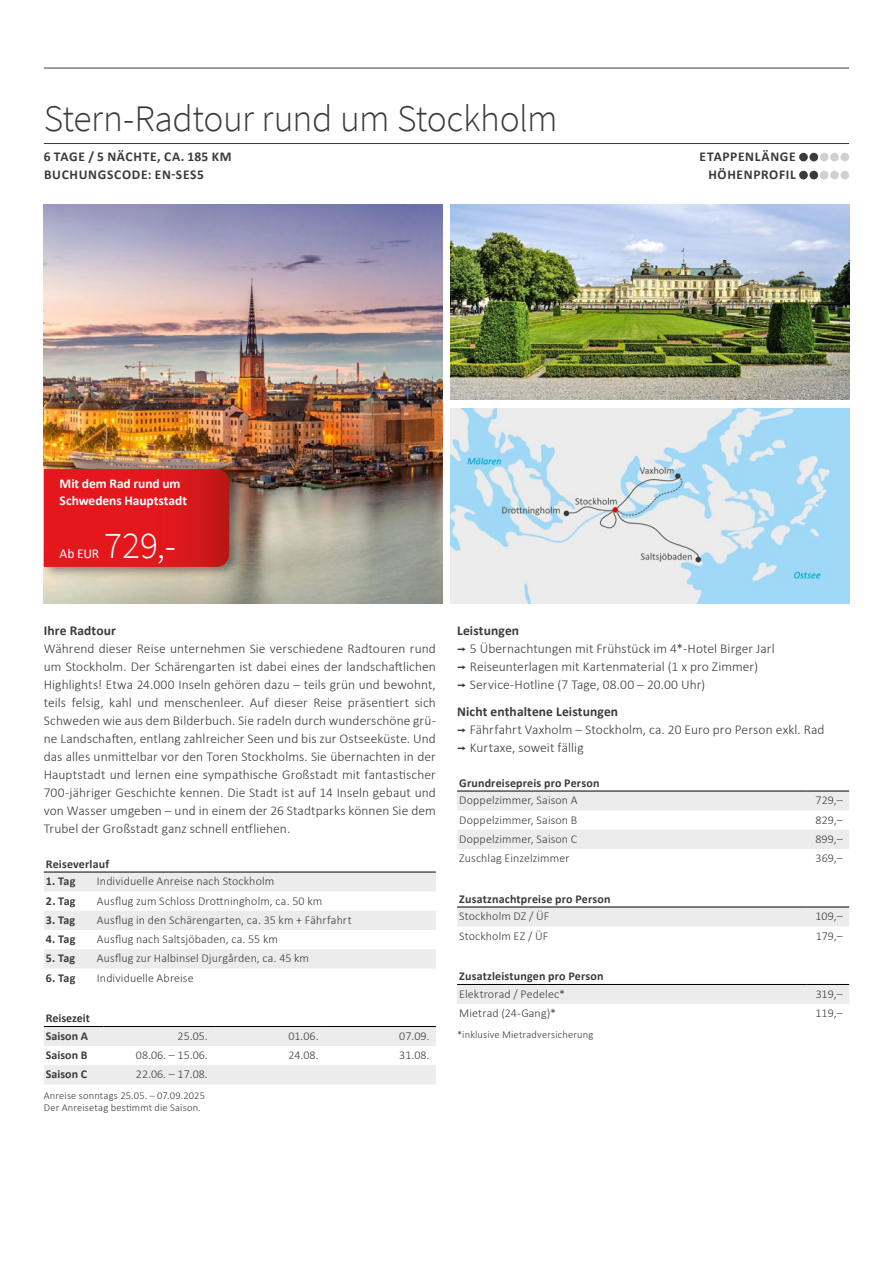
<style>
.page{position:relative;width:893px;height:1263px;background:#fff}
.page>*{position:absolute;margin:0;border:0;box-sizing:border-box;transform-origin:0 0}
.t1{font:300 37.5px "Source Sans Pro";letter-spacing:-.01em;color:#3b3b3a}
.t2{font:300 37.5px "Source Sans Pro";color:#fff}
.t3{font:300 13.5px/18px "Calibri";letter-spacing:.005em;color:#3b3b3a}
.t4{font:700 13.5px/18px "Calibri";letter-spacing:.05em;color:#3b3b3a}
.t5{font:700 13.5px/17.2px "Calibri";letter-spacing:-.005em;color:#fff}
.t6{font:700 13.5px "Calibri";letter-spacing:.01em;color:#3b3b3a}
.t7{font:13.5px "Calibri";color:#fff}
.t8{font:300 12px "Calibri";letter-spacing:.01em;color:#3b3b3a}
.t9{font:700 12px/17.7px "Calibri";letter-spacing:.015em;color:#3b3b3a}
.t10{font:300 10.5px/12px "Calibri";letter-spacing:.015em;color:#3b3b3a}
.s1{font-weight:700}
.s2{font-family:"Interstate";font-weight:400}
</style>
<div class="page">
<img style="left:44px;top:204px;width:398px;height:400px">
<img style="left:451px;top:204px;width:398px;height:196px">
<img style="left:451px;top:408px;width:398px;height:196px">
<div style="left:40px;top:463px;width:204px;height:116px;background:#000;opacity:.45"></div>
<svg style="left:44px;top:469px;width:185px;height:98px"></svg>
<hr style="left:44px;top:143px;width:805px;height:1px;background:#3b3b3a">
<hr style="left:44px;top:68px;width:805px;height:1px;background:#3b3b3a">
<div style="left:799px;top:153px;width:9px;height:8px;background:#3b3b3a;border-radius:50%"></div>
<div style="left:809px;top:153px;width:9px;height:8px;background:#3b3b3a;border-radius:50%"></div>
<div style="left:820px;top:153px;width:8px;height:8px;background:#cfd0d0;border-radius:50%"></div>
<div style="left:830px;top:153px;width:9px;height:8px;background:#cfd0d0;border-radius:50%"></div>
<div style="left:840px;top:153px;width:9px;height:8px;background:#cfd0d0;border-radius:50%"></div>
<div style="left:799px;top:171px;width:9px;height:8px;background:#3b3b3a;border-radius:50%"></div>
<div style="left:809px;top:171px;width:9px;height:8px;background:#3b3b3a;border-radius:50%"></div>
<div style="left:820px;top:171px;width:8px;height:8px;background:#cfd0d0;border-radius:50%"></div>
<div style="left:830px;top:171px;width:9px;height:8px;background:#cfd0d0;border-radius:50%"></div>
<div style="left:840px;top:171px;width:9px;height:8px;background:#cfd0d0;border-radius:50%"></div>
<svg style="left:44px;top:873px;width:392px;height:95px"></svg>
<hr style="left:44px;top:872px;width:51px;height:1px;background:#000">
<hr style="left:95px;top:872px;width:341px;height:1px;background:#000">
<svg style="left:44px;top:1027px;width:392px;height:57px"></svg>
<hr style="left:44px;top:1026px;width:59px;height:1px;background:#000">
<hr style="left:103px;top:1026px;width:111px;height:1px;background:#000">
<hr style="left:214px;top:1026px;width:111px;height:1px;background:#000">
<hr style="left:325px;top:1026px;width:111px;height:1px;background:#000">
<svg style="left:457px;top:792px;width:392px;height:57px"></svg>
<hr style="left:457px;top:791px;width:349px;height:1px;background:#000">
<hr style="left:806px;top:791px;width:43px;height:1px;background:#000">
<div style="left:457px;top:908px;width:392px;height:18px;background:#ececed"></div>
<hr style="left:457px;top:907px;width:349px;height:1px;background:#000">
<hr style="left:806px;top:907px;width:43px;height:1px;background:#000">
<div style="left:457px;top:985px;width:392px;height:19px;background:#ececed"></div>
<hr style="left:457px;top:984px;width:349px;height:1px;background:#000">
<hr style="left:806px;top:984px;width:43px;height:1px;background:#000">
<h1 class="t1" style="left:44px;top:96px;width:515px">Stern-Radtour rund um Stockholm</h1>
<p class="t4" style="left:44px;top:147px;width:189px">6 TAGE / 5 NÄCHTE, CA. 185 KM<br>BUCHUNGSCODE: EN-SES5</p>
<p class="t4" style="left:700px;top:147px;width:98px;text-align:right">ETAPPENLÄNGE<br>HÖHENPROFIL</p>
<p class="t5" style="left:60px;top:474px;width:129px">Mit dem Rad rund um<br>Schwedens Hauptstadt</p>
<h1 class="t2" style="left:104px;top:522px;width:73px">729,-</h1>
<p class="t7" style="left:60px;top:544px;width:41px">Ab EUR</p>
<p class="t6" style="left:44px;top:621px;width:74px">Ihre Radtour</p>
<p class="t3" style="left:44px;top:640px;width:394px;text-align:justify">Während dieser Reise unternehmen Sie verschiedene Radtouren rund um Stockholm. Der Schärengarten ist dabei eines der landschaftlichen Highlights! Etwa 24.000 Inseln gehören dazu – teils grün und bewohnt, teils felsig, kahl und menschenleer. Auf dieser Reise präsentiert sich Schweden wie aus dem Bilderbuch. Sie radeln durch wunderschöne grü&shy;ne Landschaften, entlang zahlreicher Seen und bis zur Ostseeküste. Und das alles unmittelbar vor den Toren Stockholms. Sie übernachten in der Hauptstadt und lernen eine sympathische Großstadt mit fantastischer 700-jähriger Geschichte kennen. Die Stadt ist auf 14 Inseln gebaut und von Wasser umgeben – und in einem der 26 Stadtparks können Sie dem Trubel der Großstadt ganz schnell entfliehen.</p>
<p class="t9" style="left:46px;top:854px;width:65px">Reiseverlauf</p>
<p class="t9" style="left:46px;top:872px;width:31px">1. Tag</p>
<p class="t8" style="left:97px;top:874px;width:179px">Individuelle Anreise nach Stockholm</p>
<p class="t9" style="left:46px;top:891px;width:31px">2. Tag</p>
<p class="t8" style="left:97px;top:893px;width:227px">Ausflug zum Schloss Drottningholm, ca. 50 km</p>
<p class="t9" style="left:46px;top:911px;width:31px">3. Tag</p>
<p class="t8" style="left:97px;top:912px;width:256px">Ausflug in den Schärengarten, ca. 35 km + Fährfahrt</p>
<p class="t9" style="left:46px;top:930px;width:31px">4. Tag</p>
<p class="t8" style="left:97px;top:932px;width:183px">Ausflug nach Saltsjöbaden, ca. 55 km</p>
<p class="t9" style="left:46px;top:949px;width:31px">5. Tag</p>
<p class="t8" style="left:97px;top:951px;width:214px">Ausflug zur Halbinsel Djurgården, ca. 45 km</p>
<p class="t9" style="left:46px;top:968px;width:31px">6. Tag</p>
<p class="t8" style="left:97px;top:970px;width:98px">Individuelle Abreise</p>
<p class="t9" style="left:46px;top:1009px;width:45px">Reisezeit<br>Saison A</p>
<p class="t8" style="left:178px;top:1028px;width:32px">25.05.</p>
<p class="t8" style="left:288px;top:1028px;width:32px">01.06.</p>
<p class="t8" style="left:399px;top:1028px;width:32px">07.09.</p>
<p class="t9" style="left:46px;top:1046px;width:43px">Saison B</p>
<p class="t8" style="left:136px;top:1048px;width:73px">08.06. – 15.06.</p>
<p class="t8" style="left:288px;top:1048px;width:32px">24.08.</p>
<p class="t8" style="left:399px;top:1048px;width:32px">31.08.</p>
<p class="t9" style="left:46px;top:1065px;width:43px">Saison C</p>
<p class="t8" style="left:136px;top:1067px;width:73px">22.06. – 17.08.</p>
<p class="t10" style="left:44px;top:1089px;width:163px">Anreise sonntags 25.05. – 07.09.2025<br>Der Anreisetag bestimmt die Saison.</p>
<p class="t3" style="left:457px;top:622px;width:319px"><span class="s1">Leistungen<br></span><span class="s2">¬</span> 5 Übernachtungen mit Frühstück im 4*-Hotel Birger Jarl <span class="s2">¬</span> Reiseunterlagen mit Kartenmaterial (1 x pro Zimmer)<br><span class="s2">¬</span> Service-Hotline (7 Tage, 08.00 – 20.00 Uhr)</p>
<p class="t3" style="left:457px;top:703px;width:369px"><span class="s1">Nicht enthaltene Leistungen<br></span><span class="s2">¬</span> Fährfahrt Vaxholm – Stockholm, ca. 20 Euro pro Person exkl. Rad <span class="s2">¬</span> Kurtaxe, soweit fällig</p>
<p class="t9" style="left:459px;top:773px;width:142px">Grundreisepreis pro Person</p>
<p class="t8" style="left:459px;top:793px;width:120px">Doppelzimmer, Saison A</p>
<p class="t8" style="left:815px;top:793px;width:29px">729,–</p>
<p class="t8" style="left:459px;top:812px;width:120px">Doppelzimmer, Saison B</p>
<p class="t8" style="left:815px;top:812px;width:29px">829,–</p>
<p class="t8" style="left:459px;top:831px;width:120px">Doppelzimmer, Saison C</p>
<p class="t8" style="left:815px;top:831px;width:29px">899,–</p>
<p class="t8" style="left:459px;top:851px;width:112px">Zuschlag Einzelzimmer</p>
<p class="t8" style="left:816px;top:851px;width:29px">369,–</p>
<p class="t9" style="left:459px;top:889px;width:153px">Zusatznachtpreise pro Person</p>
<p class="t8" style="left:459px;top:909px;width:92px">Stockholm DZ / ÜF</p>
<p class="t8" style="left:815px;top:909px;width:29px">109,–</p>
<p class="t8" style="left:459px;top:928px;width:91px">Stockholm EZ / ÜF</p>
<p class="t8" style="left:816px;top:928px;width:28px">179,–</p>
<p class="t9" style="left:459px;top:967px;width:146px">Zusatzleistungen pro Person</p>
<p class="t8" style="left:459px;top:986px;width:107px">Elektrorad / Pedelec*</p>
<p class="t8" style="left:816px;top:986px;width:28px">319,–</p>
<p class="t8" style="left:459px;top:1006px;width:98px">Mietrad (24-Gang)*</p>
<p class="t8" style="left:816px;top:1006px;width:29px">119,–</p>
<p class="t10" style="left:457px;top:1028px;width:138px">*inklusive Mietradversicherung</p>
</div>
